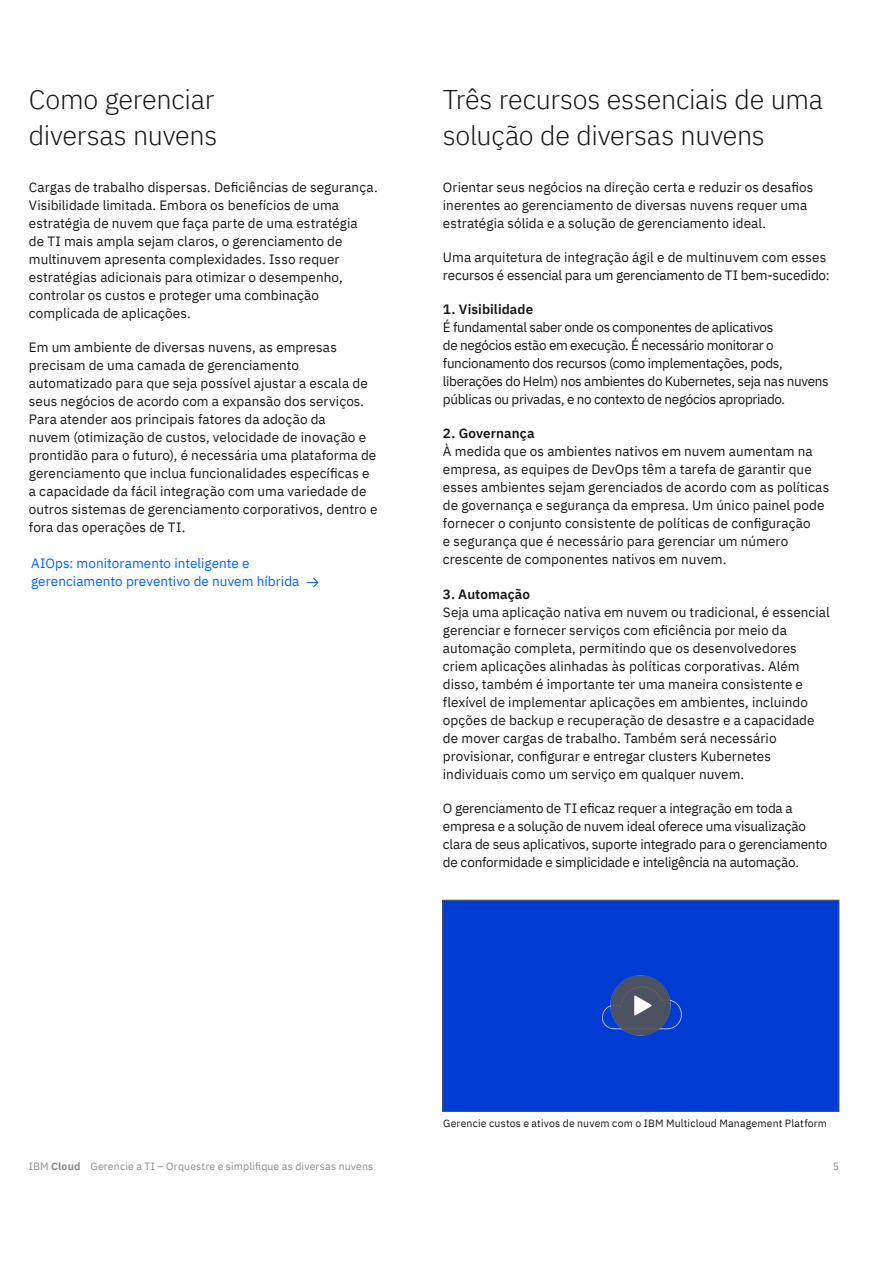
<style>
.page{position:relative;width:893px;height:1263px;background:#fff}
.page>*{position:absolute;margin:0;border:0;box-sizing:border-box;transform-origin:0 0}
.t1{font:300 27px/36px "IBM Plex Sans";letter-spacing:-.01em;color:#171717}
.t2{font:13.5px/18px "IBM Plex Sans";letter-spacing:.005em;color:#171717}
.t3{font:13.5px/18px "IBM Plex Sans";letter-spacing:-.025em;color:#171717}
.t4{font:13.5px/18px "IBM Plex Sans";letter-spacing:-.015em;color:#171717}
.t5{font:13.5px/18px "IBM Plex Sans";letter-spacing:.005em;color:#0062ff}
.t6{font:600 13.5px "IBM Plex Sans";letter-spacing:.005em;color:#171717}
.t7{font:10.5px "IBM Plex Sans";letter-spacing:.015em;color:#171717}
.t8{font:10.5px "IBM Plex Sans";letter-spacing:.015em;color:#8c8c8c}
.s1{font-weight:700}
</style>
<div class="page">
<div style="left:445px;top:902px;width:392px;height:207px;background:#003cd2"></div>
<div style="left:443px;top:900px;width:396px;height:211px;border:1px solid #555656"></div>
<img style="left:611px;top:976px;width:60px;height:60px">
<svg style="left:307px;top:578px;width:12px;height:9px"></svg>
<h1 class="t1" style="left:29px;top:80px;width:190px">Como gerenciar diversas nuvens</h1>
<h1 class="t1" style="left:443px;top:80px;width:381px">Três recursos essenciais de uma solução de diversas nuvens</h1>
<p class="t2" style="left:29px;top:177px;width:350px">Cargas de trabalho dispersas. Deficiências de segurança.<br>Visibilidade limitada. Embora os benefícios de uma estratégia de nuvem que faça parte de uma estratégia<br>de TI mais ampla sejam claros, o gerenciamento de multinuvem apresenta complexidades. Isso requer estratégias adicionais para otimizar o desempenho, controlar os custos e proteger uma combinação complicada de aplicações.</p>
<p class="t2" style="left:29px;top:337px;width:350px">Em um ambiente de diversas nuvens, as empresas precisam de uma camada de gerenciamento automatizado para que seja possível ajustar a escala de seus negócios de acordo com a expansão dos serviços.<br>Para atender aos principais fatores da adoção da<br>nuvem (otimização de custos, velocidade de inovação e prontidão para o futuro), é necessária uma plataforma de gerenciamento que inclua funcionalidades específicas e a capacidade da fácil integração com uma variedade de outros sistemas de gerenciamento corporativos, dentro e fora das operações de TI.</p>
<p class="t2" style="left:443px;top:177px;width:372px">Orientar seus negócios na direção certa e reduzir os desafios inerentes ao gerenciamento de diversas nuvens requer uma estratégia sólida e a solução de gerenciamento ideal.</p>
<p class="t2" style="left:443px;top:247px;width:388px">Uma arquitetura de integração ágil e de multinuvem com esses recursos é essencial para um gerenciamento de TI bem-sucedido:</p>
<p class="t6" style="left:443px;top:299px;width:92px">1. Visibilidade</p>
<p class="t3" style="left:443px;top:317px;width:387px">É fundamental saber onde os componentes de aplicativos<br>de negócios estão em execução. É necessário monitorar o funcionamento dos recursos (como implementações, pods, liberações do Helm) nos ambientes do Kubernetes, seja nas nuvens públicas ou privadas, e no contexto de negócios apropriado.</p>
<p class="t6" style="left:443px;top:423px;width:93px">2. Governança</p>
<p class="t2" style="left:443px;top:442px;width:388px">À medida que os ambientes nativos em nuvem aumentam na empresa, as equipes de DevOps têm a tarefa de garantir que esses ambientes sejam gerenciados de acordo com as políticas de governança e segurança da empresa. Um único painel pode fornecer o conjunto consistente de políticas de configuração<br>e segurança que é necessário para gerenciar um número crescente de componentes nativos em nuvem.</p>
<p class="t6" style="left:443px;top:583px;width:89px">3. Automação</p>
<p class="t2" style="left:443px;top:602px;width:388px">Seja uma aplicação nativa em nuvem ou tradicional, é essencial gerenciar e fornecer serviços com eficiência por meio da automação completa, permitindo que os desenvolvedores criem aplicações alinhadas às políticas corporativas. Além disso, também é importante ter uma maneira consistente e flexível de implementar aplicações em ambientes, incluindo opções de backup e recuperação de desastre e a capacidade de mover cargas de trabalho. Também será necessário provisionar, configurar e entregar clusters Kubernetes individuais como um serviço em qualquer nuvem.</p>
<p class="t4" style="left:443px;top:798px;width:386px">O gerenciamento de TI eficaz requer a integração em toda a empresa e a solução de nuvem ideal oferece uma visualização clara de seus aplicativos, suporte integrado para o gerenciamento de conformidade e simplicidade e inteligência na automação.</p>
<p class="t5" style="left:31px;top:553px;width:270px">AIOps: monitoramento inteligente e gerenciamento preventivo de nuvem híbrida</p>
<p class="t7" style="left:443px;top:1115px;width:385px">Gerencie custos e ativos de nuvem com o IBM Multicloud Management Platform</p>
<p class="t8" style="left:29px;top:1158px;width:346px">IBM <span class="s1">Cloud</span> Gerencie a TI – Orquestre e simplifique as diversas nuvens</p>
<p class="t8" style="left:833px;top:1158px;width:8px">5</p>
</div>
